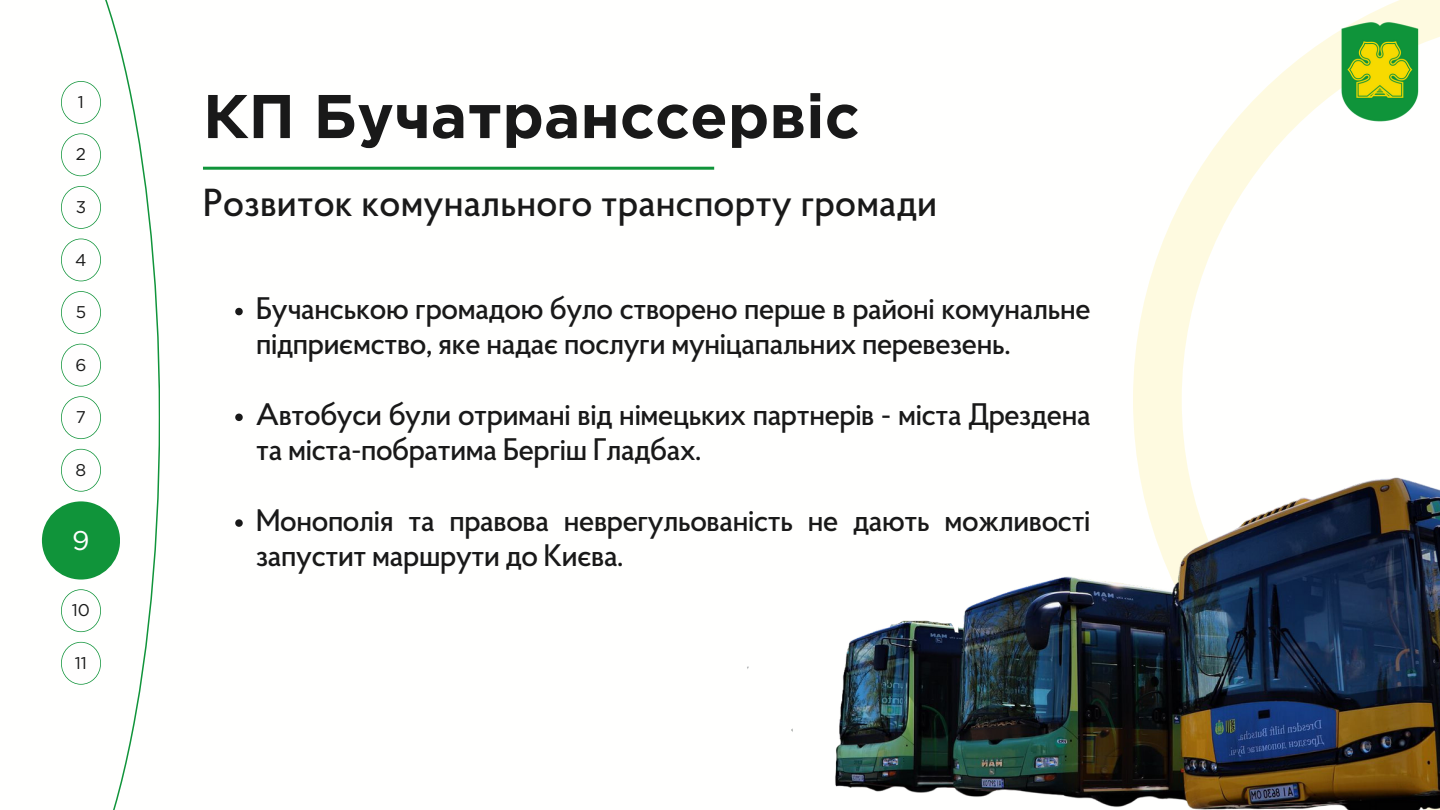
<style>
.page{position:relative;width:1440px;height:810px;background:#fff}
.page>*{position:absolute;margin:0;border:0;box-sizing:border-box;transform-origin:0 0}
.t1{font:700 61.6px "Gotham";color:#191919}
.t2{font:500 39px "Proba Pro";letter-spacing:-.01em;color:#191919}
.t3{font:500 31.1px/35.2px "Proba Pro";letter-spacing:-.03em;color:#191919}
.t4{font:27px "Gotham";color:#fffefe}
.t5{font:17px "Gotham";color:#191919}
</style>
<div class="page">
<svg style="left:1133px;top:0;width:307px;height:463px"></svg>
<img style="left:1340px;top:18px;width:81px;height:109px">
<hr style="left:203px;top:167px;width:511px;height:3px;background:#10943a">
<img style="left:747px;top:463px;width:693px;height:347px">
<svg style="left:235px;top:308px;width:8px;height:7px"></svg>
<svg style="left:235px;top:414px;width:8px;height:7px"></svg>
<svg style="left:235px;top:519px;width:8px;height:8px"></svg>
<svg style="left:41px;top:0;width:119px;height:810px"></svg>
<div style="left:42px;top:501px;width:78px;height:79px;background:#10943a;border-radius:50%"></div>
<svg style="left:61px;top:186px;width:40px;height:43px"></svg>
<svg style="left:61px;top:81px;width:40px;height:43px"></svg>
<svg style="left:61px;top:239px;width:40px;height:42px"></svg>
<svg style="left:61px;top:133px;width:40px;height:43px"></svg>
<svg style="left:61px;top:344px;width:40px;height:42px"></svg>
<svg style="left:61px;top:291px;width:40px;height:43px"></svg>
<svg style="left:61px;top:396px;width:40px;height:43px"></svg>
<svg style="left:61px;top:449px;width:40px;height:43px"></svg>
<svg style="left:61px;top:589px;width:40px;height:43px"></svg>
<svg style="left:61px;top:642px;width:40px;height:43px"></svg>
<p class="t5" style="left:78px;top:92px;width:8px">1</p>
<p class="t5" style="left:76px;top:144px;width:12px">2</p>
<p class="t5" style="left:76px;top:197px;width:12px">3</p>
<p class="t5" style="left:75px;top:249px;width:13px">4</p>
<p class="t5" style="left:76px;top:302px;width:12px">5</p>
<p class="t5" style="left:75px;top:354px;width:12px">6</p>
<p class="t5" style="left:76px;top:407px;width:12px">7</p>
<p class="t5" style="left:76px;top:460px;width:12px">8</p>
<p class="t4" style="left:72px;top:524px;width:19px">9</p>
<p class="t5" style="left:72px;top:600px;width:20px">10</p>
<p class="t5" style="left:75px;top:653px;width:14px">11</p>
<p class="t1" style="left:203px;top:79px;width:658px">КП Бучатранссервіс</p>
<p class="t2" style="left:203px;top:187px;width:736px">Розвиток комунального транспорту громади</p>
<p class="t3" style="left:256px;top:294px;width:837px">Бучанською громадою було створено перше в районі комунальне підприємство, яке надає послуги муніцапальних перевезень.</p>
<p class="t3" style="left:256px;top:399px;width:837px">Автобуси були отримані від німецьких партнерів - міста Дрездена та міста-побратима Бергіш Гладбах.</p>
<p class="t3" style="left:256px;top:505px;width:837px">Монополія та правова неврегульованість не дають можливості запустит маршрути до Києва.</p>
</div>
